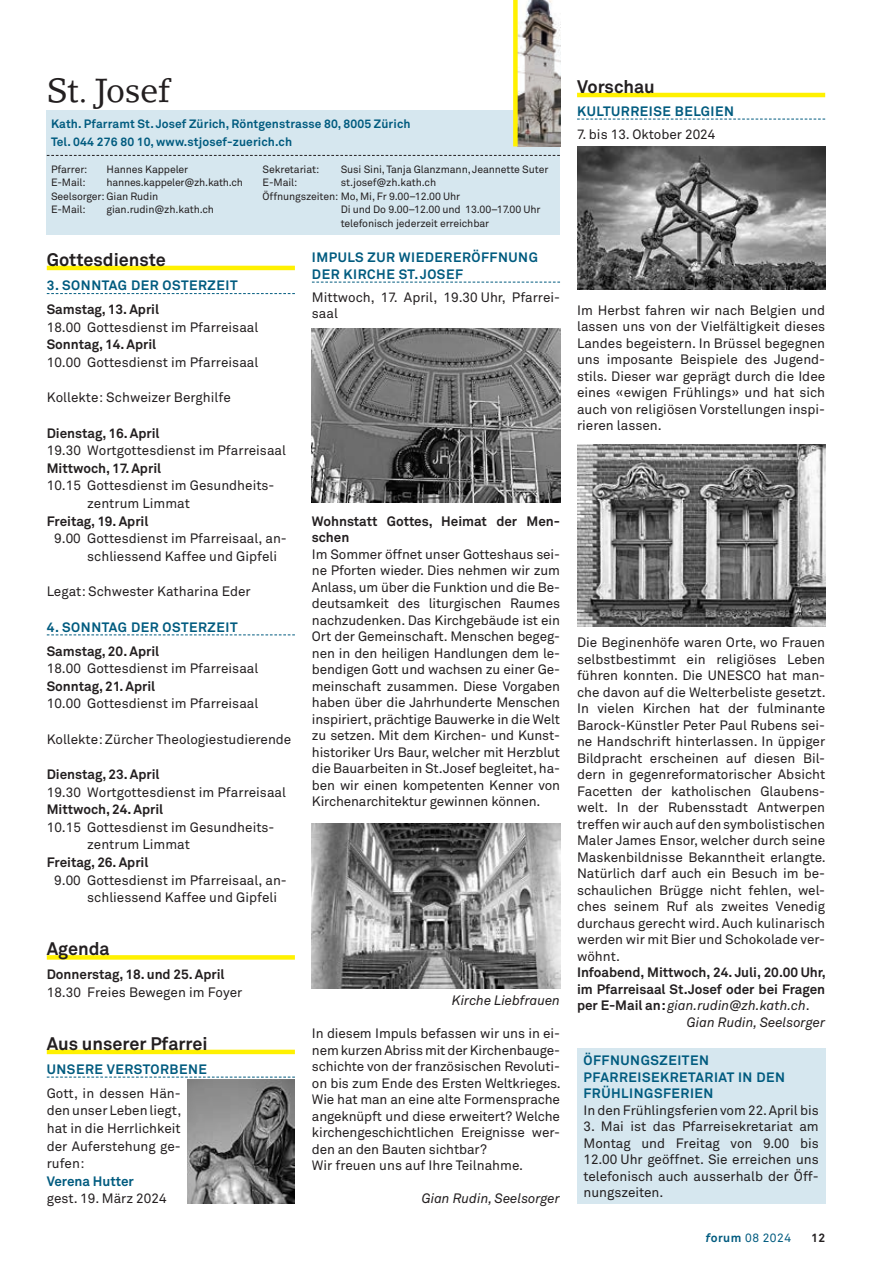
<style>
.page{position:relative;width:872px;height:1263px;background:#fff}
.page>*{position:absolute;margin:0;border:0;box-sizing:border-box;transform-origin:0 0}
.t1{font:33px "Lino Letter";letter-spacing:-.01em;color:#231f20}
.t2{font:700 18px "Akkurat Pro";color:#231f20}
.t3{font:13.5px/16.5px "Akkurat Pro";color:#231f20}
.t4{font:700 13.5px/16.5px "Akkurat Pro";letter-spacing:-.005em;color:#231f20}
.t5{font:700 13.5px/16.5px "Akkurat Pro";letter-spacing:.04em;color:#005b7f}
.t6{font:italic 13.5px "Akkurat Pro";letter-spacing:-.005em;color:#231f20}
.t7{font:700 13.5px "Akkurat Pro";letter-spacing:-.005em;color:#005b7f}
.t8{font:700 12px/18px "Akkurat Pro";letter-spacing:.01em;color:#005b7f}
.t9{font:12px "Akkurat Pro";letter-spacing:.04em;color:#005b7f}
.t10{font:700 12px "Akkurat Pro";color:#231f20}
.t11{font:10.5px/13.5px "Akkurat Pro";letter-spacing:-.01em;color:#231f20}
.s1{font-weight:700;font-style:normal}
.s2{font-style:normal}
.s3{font-weight:700;font-style:italic}
.s4{font-weight:700}
</style>
<div class="page">
<hr style="left:47px;top:266px;width:248px;height:4px;background:#fff101">
<svg style="left:47px;top:293px;width:248px;height:1px"></svg>
<svg style="left:47px;top:634px;width:248px;height:1px"></svg>
<div style="left:47px;top:955px;width:248px;height:5px;background:#fff101"></div>
<hr style="left:47px;top:1050px;width:248px;height:4px;background:#fff101">
<svg style="left:47px;top:1077px;width:248px;height:1px"></svg>
<svg style="left:312px;top:282px;width:248px;height:1px"></svg>
<hr style="left:577px;top:93px;width:248px;height:4px;background:#fff101">
<svg style="left:577px;top:119px;width:248px;height:1px"></svg>
<div style="left:47px;top:111px;width:513px;height:124px;background:#d6e7ef"></div>
<img style="left:517px;top:0;width:43px;height:146px">
<svg style="left:513px;top:0;width:4px;height:146px"></svg>
<svg style="left:47px;top:155px;width:513px;height:1px"></svg>
<img style="left:187px;top:1079px;width:108px;height:124px">
<img style="left:577px;top:147px;width:248px;height:142px">
<img style="left:577px;top:444px;width:248px;height:183px">
<img style="left:312px;top:823px;width:248px;height:165px">
<img style="left:312px;top:328px;width:248px;height:174px">
<div style="left:577px;top:1048px;width:248px;height:155px;background:#d6e7ef"></div>
<h1 class="t1" style="left:47px;top:70px;width:125px">St. Josef</h1>
<p class="t8" style="left:51px;top:115px;width:361px">Kath. Pfarramt St. Josef Zürich, Röntgenstrasse 80, 8005 Zürich<br>Tel. 044 276 80 10, www.stjosef-zuerich.ch</p>
<p class="t11" style="left:51px;top:162px;width:38px">Pfarrer:</p>
<p class="t11" style="left:107px;top:162px;width:83px">Hannes Kappeler</p>
<p class="t11" style="left:51px;top:176px;width:36px">E-Mail:</p>
<p class="t11" style="left:263px;top:162px;width:58px">Sekretariat:</p>
<p class="t11" style="left:341px;top:162px;width:209px">Susi Sini, Tanja Glanzmann, Jeannette Suter</p>
<p class="t11" style="left:263px;top:176px;width:36px">E-Mail:</p>
<p class="t11" style="left:341px;top:176px;width:97px">st.josef@zh.kath.ch</p>
<p class="t11" style="left:263px;top:189px;width:199px">Öffnungszeiten: Mo, Mi, Fr 9.00–12.00 Uhr</p>
<p class="t11" style="left:341px;top:203px;width:201px">Di und Do 9.00–12.00 und 13.00–17.00 Uhr</p>
<p class="t11" style="left:341px;top:216px;width:150px">telefonisch jederzeit erreichbar</p>
<p class="t11" style="left:51px;top:176px;width:194px;text-indent:56px">hannes.kappeler@zh.kath.ch<br>Seelsorger: Gian Rudin<br>E-Mail:</p>
<p class="t11" style="left:107px;top:203px;width:109px">gian.rudin@zh.kath.ch</p>
<h2 class="t2" style="left:47px;top:248px;width:121px">Gottesdienste</h2>
<p class="t5" style="left:47px;top:277px;width:192px">3. SONNTAG DER OSTERZEIT</p>
<p class="t4" style="left:47px;top:301px;width:114px">Samstag, 13. April</p>
<p class="t3" style="left:47px;top:319px;width:213px">18.00 Gottesdienst im Pfarreisaal</p>
<p class="t4" style="left:47px;top:337px;width:111px">Sonntag, 14. April</p>
<p class="t3" style="left:47px;top:354px;width:213px">10.00 Gottesdienst im Pfarreisaal</p>
<p class="t3" style="left:47px;top:390px;width:186px">Kollekte: Schweizer Berghilfe</p>
<p class="t4" style="left:47px;top:425px;width:114px">Dienstag, 16. April</p>
<p class="t3" style="left:47px;top:443px;width:241px">19.30 Wortgottesdienst im Pfarreisaal</p>
<p class="t4" style="left:47px;top:460px;width:116px">Mittwoch, 17. April</p>
<p class="t3" style="left:87px;top:477px;width:189px;line-height:17.7px;text-indent:-40px">10.15 Gottesdienst im Gesundheits&shy;zentrum Limmat</p>
<p class="t4" style="left:47px;top:513px;width:103px">Freitag, 19. April</p>
<p class="t3" style="left:87px;top:530px;width:201px;line-height:17.7px;text-indent:-33px">9.00 Gottesdienst im Pfarreisaal, an&shy;schliessend Kaffee und Gipfeli</p>
<p class="t3" style="left:47px;top:584px;width:205px">Legat: Schwester Katharina Eder</p>
<p class="t5" style="left:47px;top:619px;width:192px">4. SONNTAG DER OSTERZEIT</p>
<p class="t4" style="left:47px;top:643px;width:114px">Samstag, 20. April</p>
<p class="t3" style="left:47px;top:661px;width:213px">18.00 Gottesdienst im Pfarreisaal</p>
<p class="t4" style="left:47px;top:678px;width:110px">Sonntag, 21. April</p>
<p class="t3" style="left:47px;top:696px;width:213px">10.00 Gottesdienst im Pfarreisaal</p>
<p class="t3" style="left:47px;top:731px;width:246px">Kollekte: Zürcher Theologiestudierende</p>
<p class="t4" style="left:47px;top:766px;width:114px">Dienstag, 23. April</p>
<p class="t3" style="left:47px;top:784px;width:241px">19.30 Wortgottesdienst im Pfarreisaal</p>
<p class="t4" style="left:47px;top:801px;width:118px">Mittwoch, 24. April</p>
<p class="t3" style="left:87px;top:819px;width:189px;line-height:17.7px;text-indent:-40px">10.15 Gottesdienst im Gesundheits&shy;zentrum Limmat</p>
<p class="t4" style="left:47px;top:854px;width:103px">Freitag, 26. April</p>
<p class="t3" style="left:87px;top:871px;width:201px;line-height:17.7px;text-indent:-33px">9.00 Gottesdienst im Pfarreisaal, an&shy;schliessend Kaffee und Gipfeli</p>
<h2 class="t2" style="left:47px;top:938px;width:64px">Agenda</h2>
<p class="t4" style="left:47px;top:966px;width:179px">Donnerstag, 18. und 25. April</p>
<p class="t3" style="left:47px;top:984px;width:197px">18.30 Freies Bewegen im Foyer</p>
<h2 class="t2" style="left:47px;top:1032px;width:162px">Aus unserer Pfarrei</h2>
<p class="t5" style="left:47px;top:1061px;width:162px">UNSERE VERSTORBENE</p>
<p class="t3" style="left:47px;top:1084px;width:136px;line-height:17.7px;text-align:justify">Gott, in dessen Hän&shy;den unser Leben liegt, hat in die Herrlichkeit der Auferstehung ge&shy;rufen:</p>
<p class="t7" style="left:47px;top:1173px;width:89px">Verena Hutter</p>
<p class="t3" style="left:47px;top:1191px;width:121px">gest. 19. März 2024</p>
<p class="t5" style="left:312px;top:249px;width:227px">IMPULS ZUR WIEDERERÖFFNUNG<br>DER KIRCHE ST.JOSEF</p>
<p class="t3" style="left:312px;top:289px;width:250px">Mittwoch, 17. April, 19.30 Uhr, Pfarrei&shy;saal</p>
<p class="t4" style="left:312px;top:513px;width:250px">Wohnstatt Gottes, Heimat der Men&shy;schen</p>
<p class="t3" style="left:312px;top:546px;width:250px;text-align:justify">Im Sommer öffnet unser Gotteshaus sei&shy;ne Pforten wieder. Dies nehmen wir zum Anlass, um über die Funktion und die Be&shy;deutsamkeit des liturgischen Raumes nachzudenken. Das Kirchgebäude ist ein Ort der Gemeinschaft. Menschen begeg&shy;nen in den heiligen Handlungen dem le&shy;bendigen Gott und wachsen zu einer Ge&shy;meinschaft zusammen. Diese Vorgaben haben über die Jahrhunderte Menschen inspiriert, prächtige Bauwerke in die Welt zu setzen. Mit dem Kirchen- und Kunst&shy;historiker Urs Baur, welcher mit Herzblut die Bauarbeiten in St.Josef begleitet, ha&shy;ben wir einen kompetenten Kenner von Kirchenarchitektur gewinnen können.</p>
<p class="t6" style="left:452px;top:993px;width:110px">Kirche Liebfrauen</p>
<p class="t3" style="left:312px;top:1026px;width:250px">In diesem Impuls befassen wir uns in ei&shy;nem kurzen Abriss mit der Kirchenbauge&shy;schichte von der französischen Revoluti&shy;on bis zum Ende des Ersten Weltkrieges.<br>Wie hat man an eine alte Formensprache angeknüpft und diese erweitert? Welche kirchengeschichtlichen Ereignisse wer&shy;den an den Bauten sichtbar?<br>Wir freuen uns auf Ihre Teilnahme.</p>
<p class="t6" style="left:422px;top:1191px;width:140px">Gian Rudin, Seelsorger</p>
<h2 class="t2" style="left:577px;top:75px;width:79px">Vorschau</h2>
<p class="t5" style="left:577px;top:103px;width:158px">KULTURREISE BELGIEN</p>
<p class="t3" style="left:577px;top:126px;width:140px">7. bis 13. Oktober 2024</p>
<p class="t3" style="left:577px;top:302px;width:250px;text-align:justify">Im Herbst fahren wir nach Belgien und lassen uns von der Vielfältigkeit dieses Landes begeistern. In Brüssel begegnen uns imposante Beispiele des Jugend&shy;stils. Dieser war geprägt durch die Idee eines «ewigen Frühlings» und hat sich auch von religiösen Vorstellungen inspi&shy;rieren lassen.</p>
<p class="t3" style="left:577px;top:634px;width:250px;text-align:justify">Die Beginenhöfe waren Orte, wo Frauen selbstbestimmt ein religiöses Leben führen konnten. Die UNESCO hat man&shy;che davon auf die Welterbeliste gesetzt.<br>In vielen Kirchen hat der fulminante Barock-Künstler Peter Paul Rubens sei&shy;ne Handschrift hinterlassen. In üppiger Bildpracht erscheinen auf diesen Bil&shy;dern in gegenreformatorischer Absicht Facetten der katholischen Glaubens&shy;welt. In der Rubensstadt Antwerpen treffen wir auch auf den symbolistischen Maler James Ensor, welcher durch seine Maskenbildnisse Bekanntheit erlangte.<br>Natürlich darf auch ein Besuch im be&shy;schaulichen Brügge nicht fehlen, wel&shy;ches seinem Ruf als zweites Venedig durchaus gerecht wird. Auch kulinarisch werden wir mit Bier und Schokolade ver&shy;wöhnt.</p>
<p class="t4" style="left:577px;top:964px;width:250px">Infoabend, Mittwoch, 24. Juli, 20.00 Uhr,</p>
<p class="t4" style="left:577px;top:981px;width:250px">im Pfarreisaal St.Josef oder bei Fragen</p>
<p class="t6" style="left:577px;top:997px;width:234px"><span class="s1">per E-Mail an:</span> gian.rudin@zh.kath.ch<span class="s2">.</span></p>
<p class="t6" style="left:687px;top:1014px;width:140px">Gian Rudin, Seelsorger</p>
<p class="t5" style="left:583px;top:1052px;width:203px">ÖFFNUNGSZEITEN<br>PFARREISEKRETARIAT IN DEN<br>FRÜHLINGSFERIEN</p>
<p class="t3" style="left:583px;top:1102px;width:237px">In den Frühlingsferien vom 22. April bis</p>
<p class="t3" style="left:583px;top:1118px;width:237px;text-align:justify">3. Mai ist das Pfarreisekretariat am Montag und Freitag von 9.00 bis 12.00 Uhr geöffnet. Sie erreichen uns telefonisch auch ausserhalb der Öff&shy;nungszeiten.</p>
<p class="t9" style="left:705px;top:1231px;width:87px"><span class="s3">f</span><span class="s4">orum</span> 08 2024</p>
<p class="t10" style="left:811px;top:1231px;width:16px">12</p>
</div>
